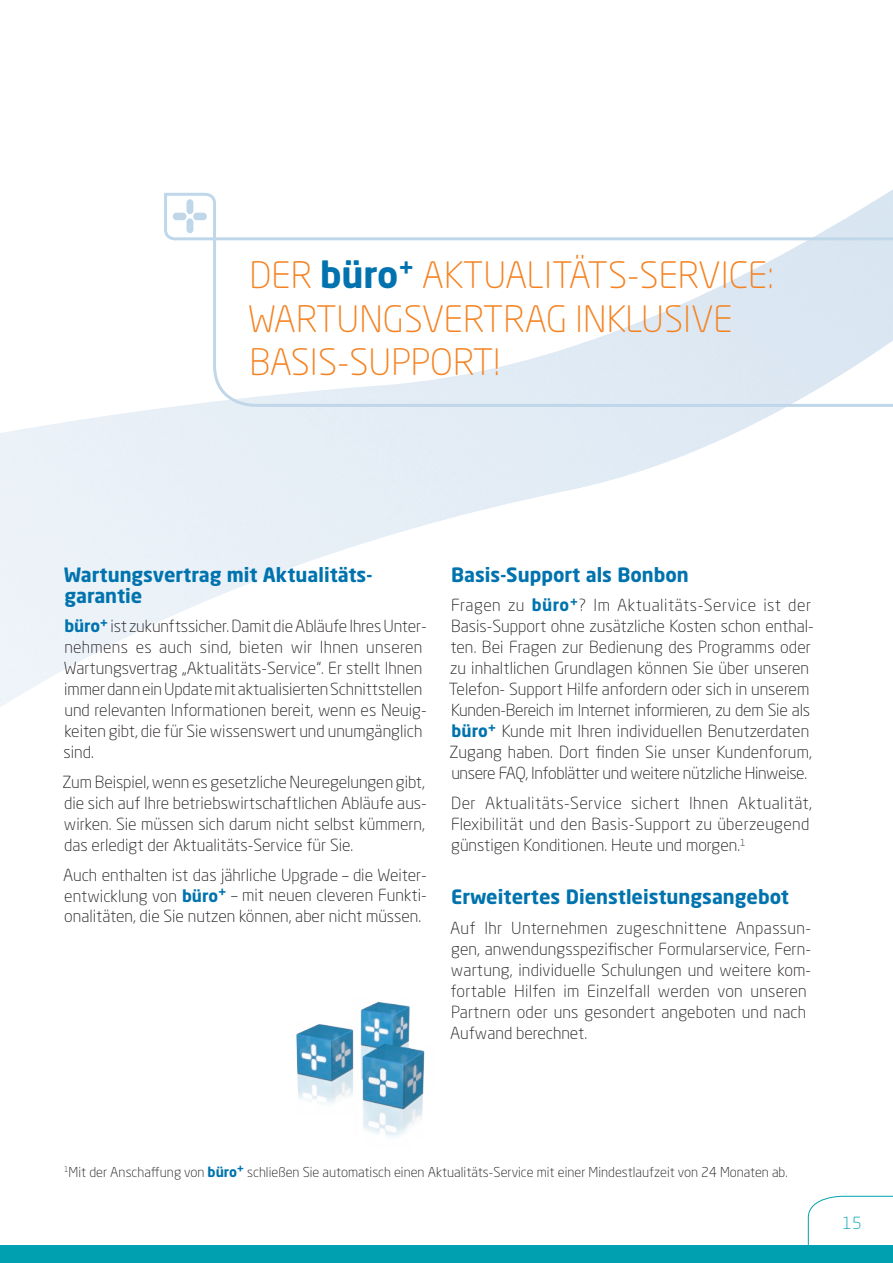
<style>
.page{position:relative;width:893px;height:1263px;background:#fff}
.page>*{position:absolute;margin:0;border:0;box-sizing:border-box;transform-origin:0 0}
.t1{font:300 36px/43.5px "Neo Sans Pro";color:#f58220}
.t2{font:700 19.5px/21px "Neo Sans Pro";color:#0073ae}
.t3{font:300 16.5px/21px "Neo Sans Pro";color:#231f20}
.t4{font:300 16.5px/21px "Neo Sans Pro";letter-spacing:.02em;color:#231f20}
.t5{font:300 16.5px "Neo Sans Pro";color:#00a0b0}
.t6{font:300 13.5px "Neo Sans Pro";color:#231f20}
.s1{font-weight:700;color:#0073ae}
</style>
<div class="page">
<img style="left:296px;top:1002px;width:129px;height:135px">
<div style="left:0;top:1246px;width:893px;height:17px;background:#00a0b0"></div>
<svg style="left:807px;top:1195px;width:86px;height:51px"></svg>
<svg style="left:164px;top:192px;width:52px;height:49px"></svg>
<svg style="left:212px;top:236px;width:681px;height:172px"></svg>
<h1 class="t1" style="left:248px;top:253px;width:527px">DER <span class="s1">büro</span><sup>+</sup> AKTUALITÄTS-SERVICE:<br>WARTUNGSVERTRAG INKLUSIVE<br>BASIS-SUPPORT!</h1>
<p class="t2" style="left:64px;top:564px;width:310px">Wartungsvertrag mit Aktualitäts&shy;garantie</p>
<p class="t3" style="left:63px;top:616px;width:365px"><span class="s1">büro</span><sup>+</sup> ist zukunftssicher. Damit die Abläufe Ihres Unter&shy;nehmens es auch sind, bieten wir Ihnen unseren Wartungsvertrag „Aktualitäts-Service“. Er stellt Ihnen immer dann ein Update mit aktualisierten Schnittstellen und relevanten Informationen bereit, wenn es Neuig&shy;keiten gibt, die für Sie wissenswert und unumgänglich sind.</p>
<p class="t3" style="left:62px;top:771px;width:364px;text-align:justify">Zum Beispiel, wenn es gesetzliche Neuregelungen gibt, die sich auf Ihre betriebswirtschaftlichen Abläufe aus&shy;wirken. Sie müssen sich darum nicht selbst kümmern, das erledigt der Aktualitäts-Service für Sie.</p>
<p class="t3" style="left:63px;top:864px;width:365px;text-align:justify">Auch enthalten ist das jährliche Upgrade – die Weiter&shy;entwicklung von <span class="s1">büro</span><sup>+</sup> – mit neuen cleveren Funkti&shy;onalitäten, die Sie nutzen können, aber nicht müssen.</p>
<p class="t2" style="left:451px;top:564px;width:239px">Basis-Support als Bonbon</p>
<p class="t3" style="left:449px;top:595px;width:367px">Fragen zu <span class="s1">büro</span><sup>+</sup>? Im Aktualitäts-Service ist der Basis-Support ohne zusätzliche Kosten schon enthal&shy;ten. Bei Fragen zur Bedienung des Programms oder zu inhaltlichen Grundlagen können Sie über unseren Telefon- Support Hilfe anfordern oder sich in unserem Kunden-Bereich im Internet informieren, zu dem Sie als <span class="s1">büro</span><sup>+</sup> Kunde mit Ihren individuellen Benutzerdaten Zugang haben. Dort finden Sie unser Kundenforum, unsere FAQ, Infoblätter und weitere nützliche Hinweise.</p>
<p class="t4" style="left:451px;top:792px;width:362px">Der Aktualitäts-Service sichert Ihnen Aktualität,<br>Flexibilität und den Basis-Support zu überzeugend günstigen Konditionen. Heute und morgen.<sup>1</sup></p>
<p class="t2" style="left:451px;top:886px;width:339px">Erweitertes Dienstleistungsangebot</p>
<p class="t3" style="left:450px;top:917px;width:362px">Auf Ihr Unternehmen zugeschnittene Anpassun&shy;gen, anwendungsspezifischer Formularservice, Fern&shy;wartung, individuelle Schulungen und weitere kom&shy;fortable Hilfen im Einzelfall werden von unseren Partnern oder uns gesondert angeboten und nach Aufwand berechnet.</p>
<p class="t6" style="left:64px;top:1164px;width:725px"><sup>1</sup>Mit der Anschaffung von <span class="s1">büro</span><sup>+</sup> schließen Sie automatisch einen Aktualitäts-Service mit einer Mindestlaufzeit von 24 Monaten ab.</p>
<p class="t5" style="left:842px;top:1213px;width:21px">15</p>
</div>
